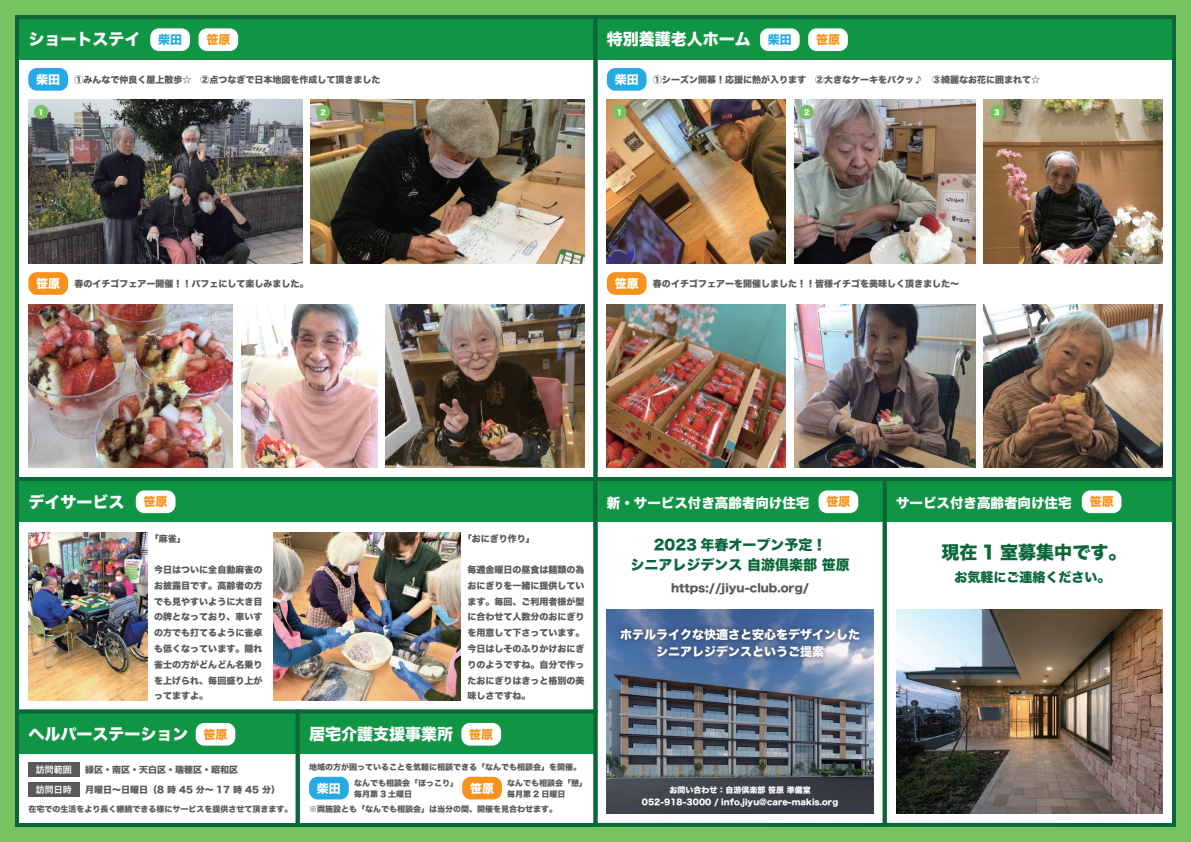
<style>
.page{position:relative;width:1191px;height:842px;background:#76c25f}
.page>*{position:absolute;margin:0;border:0;box-sizing:border-box;transform-origin:0 0}
.t1{font:18px "Hira Kaku Std W8";color:#0b6739}
.t2{font:16px "Hira Kaku Std W8";color:#fff}
.t3{font:14px/20.5px "Hira Kaku Std W8";color:#0b6739;text-align:center}
.t4{font:13.5px "Hira Kaku Std W8";color:#fff}
.t5{font:13px "Hira Kaku Std W8";color:#0b6739}
.t6{font:12px/17px "Hira Kaku Std W8";color:#fff;text-align:center}
.t7{font:12px "Hira Kaku Std W8";color:#f7931d}
.t8{font:11px "Hira Kaku Std W8";color:#58595b}
.t9{font:9px/15.8px "Hira Kaku Std W8";color:#58595b;text-align:justify}
.t10{font:9px "Hira Kaku Pro W6";color:#fff}
.t11{font:8px/11px "Hira Kaku Std W8";color:#58595b}
.t12{font:8px/12px "Hira Kaku Std W8";color:#fff;text-align:center}
.t13{font:7px "Hira Kaku Std W8";color:#fff}
.s1{font-size:12px;color:#26aae1}
.s2{font-size:12px;color:#fff}
.s3{font-size:12px;color:#f7931d}
</style>
<div class="page">
<div style="left:595px;top:17px;width:579px;height:808px;background:#fff"></div>
<div style="left:17px;top:17px;width:578px;height:808px;background:#fff"></div>
<div style="left:17px;top:17px;width:578px;height:43px;background:#0f9544"></div>
<div style="left:150px;top:28px;width:40px;height:23px;background:#fff;border-radius:9px"></div>
<div style="left:198px;top:28px;width:40px;height:23px;background:#fff;border-radius:9px"></div>
<div style="left:15px;top:15px;width:582px;height:466px;border:4px solid #0b6739"></div>
<div style="left:595px;top:17px;width:579px;height:43px;background:#0f9544"></div>
<div style="left:760px;top:28px;width:39px;height:23px;background:#fff;border-radius:9px"></div>
<div style="left:808px;top:28px;width:40px;height:23px;background:#fff;border-radius:9px"></div>
<div style="left:593px;top:15px;width:583px;height:466px;border:4px solid #0b6739"></div>
<div style="left:607px;top:68px;width:39px;height:23px;background:#26aae1;border-radius:9px"></div>
<img style="left:28px;top:533px;width:119px;height:167px">
<div style="left:17px;top:479px;width:578px;height:43px;background:#0f9544"></div>
<div style="left:15px;top:477px;width:582px;height:236px;border:4px solid #0b6739"></div>
<div style="left:136px;top:490px;width:39px;height:23px;background:#fff;border-radius:9px"></div>
<img style="left:273px;top:533px;width:187px;height:167px">
<div style="left:595px;top:479px;width:289px;height:43px;background:#0f9544"></div>
<div style="left:593px;top:477px;width:293px;height:350px;border:4px solid #0b6739"></div>
<div style="left:17px;top:711px;width:281px;height:43px;background:#0f9544"></div>
<div style="left:15px;top:709px;width:285px;height:118px;border:4px solid #0b6739"></div>
<div style="left:28px;top:763px;width:51px;height:14px;background:#58595b"></div>
<div style="left:309px;top:777px;width:40px;height:22px;background:#26aae1;border-radius:9px"></div>
<div style="left:462px;top:777px;width:40px;height:22px;background:#f7931d;border-radius:9px"></div>
<div style="left:884px;top:479px;width:290px;height:43px;background:#0f9544"></div>
<div style="left:1081px;top:490px;width:40px;height:23px;background:#fff;border-radius:9px"></div>
<img style="left:896px;top:609px;width:266px;height:205px">
<div style="left:196px;top:723px;width:39px;height:23px;background:#fff;border-radius:9px"></div>
<div style="left:28px;top:782px;width:51px;height:15px;background:#58595b"></div>
<div style="left:298px;top:711px;width:297px;height:43px;background:#0f9544"></div>
<div style="left:461px;top:723px;width:40px;height:23px;background:#fff;border-radius:9px"></div>
<div style="left:296px;top:709px;width:301px;height:118px;border:4px solid #0b6739"></div>
<div style="left:607px;top:272px;width:39px;height:23px;background:#f7931d;border-radius:9px"></div>
<div style="left:28px;top:68px;width:40px;height:23px;background:#26aae1;border-radius:9px"></div>
<img style="left:28px;top:100px;width:274px;height:164px">
<div style="left:34px;top:105px;width:14px;height:14px;background:#76c25f;border-radius:50%"></div>
<div style="left:28px;top:272px;width:40px;height:23px;background:#f7931d;border-radius:9px"></div>
<img style="left:310px;top:100px;width:274px;height:164px">
<div style="left:316px;top:105px;width:14px;height:14px;background:#76c25f;border-radius:50%"></div>
<img style="left:607px;top:100px;width:178px;height:164px">
<div style="left:612px;top:105px;width:14px;height:14px;background:#76c25f;border-radius:50%"></div>
<img style="left:607px;top:304px;width:178px;height:164px">
<img style="left:794px;top:304px;width:181px;height:164px">
<img style="left:984px;top:304px;width:178px;height:164px">
<div style="left:882px;top:477px;width:294px;height:350px;border:4px solid #0b6739"></div>
<img style="left:794px;top:100px;width:181px;height:164px">
<div style="left:799px;top:105px;width:15px;height:14px;background:#76c25f;border-radius:50%"></div>
<img style="left:984px;top:100px;width:178px;height:164px">
<div style="left:989px;top:105px;width:14px;height:14px;background:#76c25f;border-radius:50%"></div>
<img style="left:28px;top:304px;width:204px;height:164px">
<img style="left:241px;top:304px;width:136px;height:164px">
<img style="left:386px;top:304px;width:198px;height:164px">
<div style="left:818px;top:490px;width:40px;height:23px;background:#fff;border-radius:9px"></div>
<img style="left:607px;top:609px;width:266px;height:205px">
<img style="left:611px;top:620px;width:257px;height:51px">
<h2 class="t2" style="left:28px;top:31px;width:155px">ショートステイ <span class="s1">柴田</span></h2>
<h3 class="t7" style="left:206px;top:33px;width:25px">笹原</h3>
<h2 class="t2" style="left:607px;top:31px;width:186px">特別養護老人ホーム <span class="s1">柴田</span></h2>
<h3 class="t7" style="left:816px;top:33px;width:25px">笹原</h3>
<p class="t9" style="left:614px;top:72px;width:427px"><span class="s2">柴田</span> ①シーズン開幕！応援に熱が入ります　②大きなケーキをパクッ♪　③綺麗なお花に囲まれて☆</p>
<p class="t9" style="left:36px;top:72px;width:346px"><span class="s2">柴田</span> ①みんなで仲良く屋上散歩☆　②点つなぎで日本地図を作成して頂きました</p>
<p class="t13" style="left:38px;top:108px;width:7px">1</p>
<p class="t13" style="left:320px;top:108px;width:7px">2</p>
<p class="t13" style="left:617px;top:108px;width:7px">1</p>
<p class="t13" style="left:804px;top:108px;width:7px">2</p>
<p class="t13" style="left:994px;top:108px;width:7px">3</p>
<p class="t9" style="left:36px;top:276px;width:274px"><span class="s2">笹原</span> 春のイチゴフェアー開催！！パフェにして楽しみました。</p>
<p class="t9" style="left:614px;top:276px;width:346px"><span class="s2">笹原</span> 春のイチゴフェアーを開催しました！！皆様イチゴを美味しく頂きました～</p>
<h2 class="t2" style="left:28px;top:493px;width:141px">デイサービス <span class="s3">笹原</span></h2>
<p class="t9" style="left:150px;top:531px;width:37px">「麻雀」</p>
<p class="t9" style="left:154px;top:562px;width:110px">今日はついに全自動麻雀のお披露目です。高齢者の方でも見やすいように大き目の牌となっており、車いすの方でも打てるように雀卓も低くなっています。隠れ雀士の方がどんどん名乗りを上げられ、毎回盛り上がってますよ。</p>
<p class="t9" style="left:463px;top:531px;width:73px">「おにぎり作り」</p>
<p class="t9" style="left:467px;top:562px;width:118px">毎週金曜日の昼食は麺類の為おにぎりを一緒に提供しています。毎回、ご利用者様が型に合わせて人数分のおにぎりを用意して下さっています。今日はしそのふりかけおにぎりのようですね。自分で作ったおにぎりはきっと格別の美味しさですね。</p>
<h3 class="t4" style="left:607px;top:495px;width:204px">新・サービス付き高齢者向け住宅</h3>
<h3 class="t7" style="left:826px;top:495px;width:25px">笹原</h3>
<h3 class="t3" style="left:630px;top:535px;width:221px">2023 年春オープン予定！<br>シニアレジデンス 自游倶楽部 笹原</h3>
<p class="t8" style="left:671px;top:582px;width:140px">https://jiyu-club.org/</p>
<h3 class="t6" style="left:620px;top:627px;width:241px">ホテルライクな快適さと安心をデザインしたシニアレジデンスというご提案</h3>
<h3 class="t4" style="left:896px;top:495px;width:177px">サービス付き高齢者向け住宅</h3>
<h3 class="t7" style="left:1089px;top:495px;width:25px">笹原</h3>
<h1 class="t1" style="left:941px;top:542px;width:186px">現在 1 室募集中です。</h1>
<h3 class="t5" style="left:954px;top:570px;width:158px">お気軽にご連絡ください。</h3>
<h2 class="t2" style="left:28px;top:725px;width:201px">ヘルパーステーション <span class="s3">笹原</span></h2>
<p class="t9" style="left:85px;top:762px;width:154px">緑区・南区・天白区・瑞穂区・昭和区</p>
<p class="t10" style="left:36px;top:781px;width:37px">訪問日時</p>
<p class="t9" style="left:85px;top:782px;width:196px">月曜日～日曜日（8 時 45 分～ 17 時 45 分）</p>
<p class="t10" style="left:36px;top:761px;width:37px">訪問範囲</p>
<p class="t11" style="left:28px;top:804px;width:265px">在宅での生活をより長く継続できる様にサービスを提供させて頂きます。</p>
<h2 class="t2" style="left:309px;top:725px;width:186px">居宅介護支援事業所 <span class="s3">笹原</span></h2>
<p class="t11" style="left:309px;top:761px;width:273px">地域の方が困っていることを気軽に相談できる「なんでも相談会」を開催。</p>
<p class="t11" style="left:309px;top:804px;width:249px">※両施設とも「なんでも相談会」は当分の間、開催を見合わせます。</p>
<h3 class="t6" style="left:317px;top:780px;width:25px">柴田</h3>
<p class="t11" style="left:354px;top:777px;width:105px">なんでも相談会「ほっこり」毎月第 3 土曜日</p>
<h3 class="t6" style="left:470px;top:780px;width:25px">笹原</h3>
<p class="t11" style="left:507px;top:777px;width:81px">なんでも相談会「憩」毎月第 2 日曜日</p>
<p class="t12" style="left:642px;top:784px;width:198px">お問い合わせ：自游倶楽部 笹原 準備室<br>052-918-3000 / info.jiyu@care-makis.org</p>
</div>
